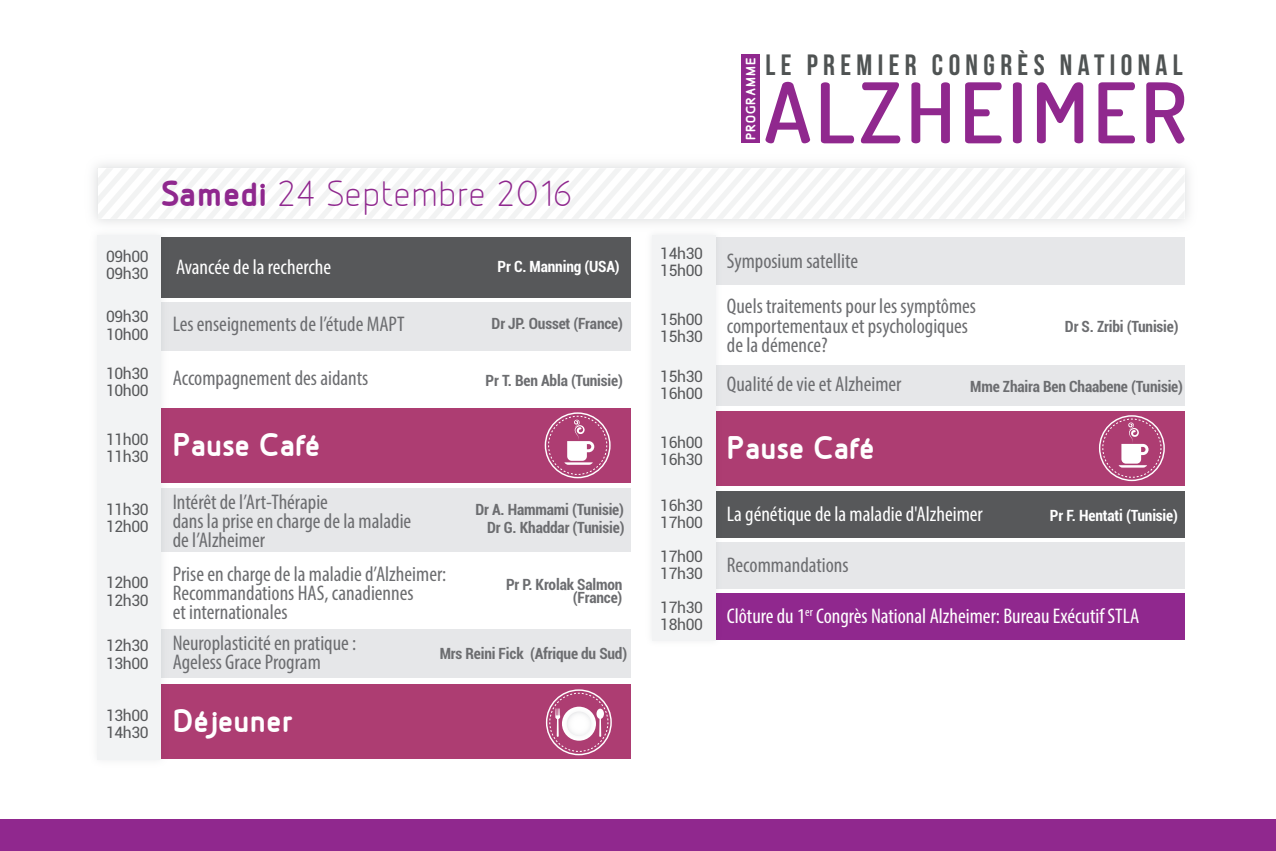
<style>
.page{position:relative;width:1276px;height:851px;background:#fff}
.page>*{position:absolute;margin:0;border:0;box-sizing:border-box;transform-origin:0 0}
.t1{font:600 83.4px "Dosis";letter-spacing:.05em;color:#90288e}
.t2{font:38.7px "Designio";color:#8f288e}
.t3{font:700 34.8px "Designio";color:#fff}
.t4{font:29.4px "Bebas Neue";letter-spacing:.185em;color:#4f5353}
.t5{font:condensed 21.3px/19.2px "Myriad Pro";color:#6c6d70}
.t6{font:condensed 21.3px "Myriad Pro";color:#fff}
.t7{font:15.6px/17.4px "Roboto";letter-spacing:-.025em;color:#57585a}
.t8{font:700 condensed 15.3px/13.5px "Roboto";letter-spacing:-.01em;color:#6c6d70;text-align:right}
.t9{font:700 condensed 15.3px "Roboto";letter-spacing:-.01em;color:#fff}
.t10{font:700 14.4px "Designio";letter-spacing:.055em;color:#fff}
.s1{font-weight:700}
</style>
<div class="page">
<div style="left:0;top:819px;width:1276px;height:31px;background:#90288e"></div>
<svg style="left:98px;top:168px;width:1086px;height:51px"></svg>
<div style="left:151px;top:408px;width:479px;height:74px;background:#ad3d72"></div>
<div style="left:151px;top:302px;width:479px;height:48px;background:#e6e7e9"></div>
<div style="left:151px;top:237px;width:479px;height:60px;background:#57585a"></div>
<div style="left:545px;top:412px;width:65px;height:66px;border:1px solid #fff;border-radius:50%"></div>
<div style="left:548px;top:416px;width:59px;height:58px;border:1px dashed #fff;border-radius:50%"></div>
<svg style="left:564px;top:419px;width:30px;height:45px"></svg>
<div style="left:151px;top:488px;width:479px;height:63px;background:#e6e7e9"></div>
<div style="left:151px;top:629px;width:479px;height:48px;background:#e6e7e9"></div>
<div style="left:151px;top:684px;width:479px;height:74px;background:#ad3d72"></div>
<svg style="left:562px;top:706px;width:34px;height:34px"></svg>
<div style="left:567px;top:711px;width:24px;height:24px;background:#fcfcfc;border-radius:12px"></div>
<svg style="left:596px;top:708px;width:8px;height:28px"></svg>
<svg style="left:555px;top:708px;width:5px;height:28px"></svg>
<div style="left:546px;top:689px;width:66px;height:66px;border:1px solid #fff;border-radius:50%"></div>
<div style="left:549px;top:692px;width:59px;height:59px;border:1px dashed #fff;border-radius:50%"></div>
<img style="left:96px;top:224px;width:77px;height:536px">
<div style="left:98px;top:235px;width:63px;height:524px;background:#f2f3f4"></div>
<div style="left:705px;top:237px;width:479px;height:47px;background:#e6e7e9"></div>
<div style="left:705px;top:411px;width:479px;height:74px;background:#ad3d72"></div>
<div style="left:705px;top:365px;width:479px;height:41px;background:#e6e7e9"></div>
<div style="left:705px;top:491px;width:479px;height:47px;background:#57585a"></div>
<div style="left:705px;top:542px;width:479px;height:47px;background:#e6e7e9"></div>
<div style="left:705px;top:593px;width:479px;height:47px;background:#90288e"></div>
<img style="left:642px;top:225px;width:83px;height:416px">
<div style="left:652px;top:235px;width:63px;height:405px;background:#f2f3f4"></div>
<div style="left:1099px;top:415px;width:65px;height:66px;border:1px solid #fff;border-radius:50%"></div>
<div style="left:1102px;top:419px;width:59px;height:58px;border:1px dashed #fff;border-radius:50%"></div>
<svg style="left:1118px;top:422px;width:30px;height:45px"></svg>
<div style="left:741px;top:54px;width:18px;height:89px;background:#90288e"></div>
<h2 class="t2" style="left:161px;top:173px;width:413px"><span class="s1">Samedi</span> 24 Septembre 2016</h2>
<p class="t7" style="left:106px;top:247px;width:44px">09h00<br>09h30</p>
<p class="t7" style="left:106px;top:307px;width:44px">09h30<br>10h00</p>
<p class="t7" style="left:106px;top:364px;width:44px">10h30<br>10h00</p>
<p class="t6" style="left:176px;top:254px;width:156px">Avancée de la recherche</p>
<p class="t5" style="left:173px;top:314px;width:233px">Les enseignements de l’étude MAPT</p>
<p class="t5" style="left:173px;top:368px;width:197px">Accompagnement des aidants</p>
<p class="t9" style="left:498px;top:256px;width:124px">Pr C. Manning (USA)</p>
<p class="t8" style="left:492px;top:316px;width:133px">Dr JP. Ousset (France)</p>
<p class="t8" style="left:485px;top:373px;width:139px">Pr T. Ben Abla (Tunisie)</p>
<p class="t10" style="left:743px;top:140px;width:85px;rotate:-90deg">PROGRAMME</p>
<h3 class="t4" style="left:765px;top:49px;width:419px">LE PREMIER CONGRÈS NATIONAL</h3>
<h1 class="t1" style="left:764px;top:59px;width:424px">ALZHEIMER</h1>
<p class="t7" style="left:660px;top:244px;width:44px">14h30<br>15h00</p>
<p class="t7" style="left:660px;top:310px;width:44px">15h00<br>15h30</p>
<p class="t7" style="left:660px;top:367px;width:44px">15h30<br>16h00</p>
<p class="t5" style="left:727px;top:251px;width:133px">Symposium satellite</p>
<p class="t5" style="left:727px;top:296px;width:251px">Quels traitements pour les symptômes comportementaux et psychologiques de la démence?</p>
<p class="t8" style="left:1065px;top:319px;width:115px">Dr S. Zribi (Tunisie)</p>
<p class="t5" style="left:727px;top:374px;width:176px">Qualité de vie et Alzheimer</p>
<p class="t8" style="left:970px;top:379px;width:214px">Mme Zhaira Ben Chaabene (Tunisie)</p>
<p class="t7" style="left:106px;top:430px;width:44px">11h00<br>11h30</p>
<h3 class="t3" style="left:727px;top:428px;width:150px">Pause Café</h3>
<h3 class="t3" style="left:173px;top:426px;width:150px">Pause Café</h3>
<p class="t7" style="left:660px;top:432px;width:44px">16h00<br>16h30</p>
<p class="t7" style="left:106px;top:500px;width:44px">11h30<br>12h00</p>
<p class="t5" style="left:173px;top:491px;width:240px">Intérêt de l’Art-Thérapie<br>dans la prise en charge de la maladie de l’Alzheimer</p>
<p class="t8" style="left:475px;top:502px;width:150px">Dr A. Hammami (Tunisie)</p>
<p class="t8" style="left:487px;top:520px;width:139px">Dr G. Khaddar (Tunisie)</p>
<p class="t7" style="left:660px;top:496px;width:44px">16h30<br>17h00</p>
<p class="t6" style="left:727px;top:500px;width:257px">La génétique de la maladie d'Alzheimer</p>
<p class="t9" style="left:1050px;top:504px;width:129px">Pr F. Hentati (Tunisie)</p>
<p class="t7" style="left:106px;top:573px;width:44px">12h00<br>12h30</p>
<p class="t7" style="left:106px;top:636px;width:44px">12h30<br>13h00</p>
<p class="t7" style="left:106px;top:706px;width:44px">13h00<br>14h30</p>
<p class="t5" style="left:173px;top:563px;width:275px">Prise en charge de la maladie d’Alzheimer:<br>Recommandations HAS, canadiennes<br>et internationales</p>
<p class="t8" style="left:506px;top:576px;width:118px">Pr P. Krolak Salmon (France)</p>
<p class="t5" style="left:173px;top:632px;width:185px">Neuroplasticité en pratique :<br>Ageless Grace Program</p>
<h3 class="t3" style="left:173px;top:702px;width:122px">Déjeuner</h3>
<p class="t8" style="left:440px;top:646px;width:189px">Mrs Reini Fick (Afrique du Sud)</p>
<p class="t7" style="left:660px;top:547px;width:44px">17h00<br>17h30</p>
<p class="t7" style="left:660px;top:598px;width:44px">17h30<br>18h00</p>
<p class="t5" style="left:727px;top:554px;width:123px">Recommandations</p>
<p class="t6" style="left:727px;top:602px;width:414px">Clôture du 1<sup>er</sup> Congrès National Alzheimer: Bureau Exécutif STLA</p>
</div>
